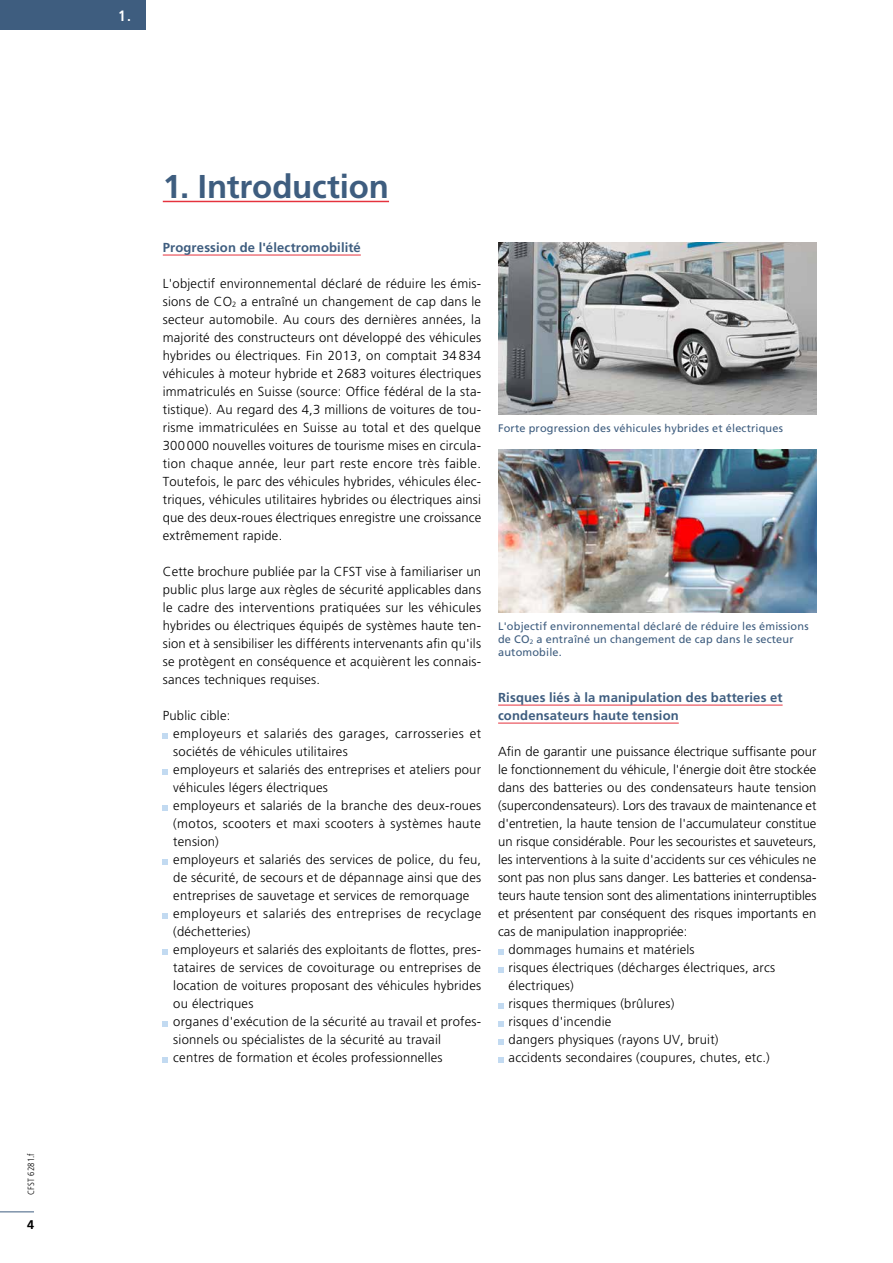
<style>
.page{position:relative;width:893px;height:1263px;background:#fff}
.page>*{position:absolute;margin:0;border:0;box-sizing:border-box;transform-origin:0 0}
.t1{font:700 33px "Frutiger LT Std";letter-spacing:-.005em;color:#3e5d7f}
.t2{font:700 condensed 15px "Frutiger LT Std";color:#fff}
.t3{font:300 13.05px/18px "Frutiger LT Std";letter-spacing:.015em;color:#000;text-align:justify}
.t4{font:700 13.05px/18px "Frutiger LT Std";letter-spacing:.01em;color:#3e5d7f}
.t5{font:700 12.6px "Frutiger LT Std";color:#000}
.t6{font:10.95px/13.2px "Frutiger LT Std";letter-spacing:.015em;color:#3e5d7f}
.t7{font:300 condensed 9px "Frutiger LT Std";letter-spacing:.015em;color:#000}
</style>
<div class="page">
<div style="left:0;top:0;width:146px;height:30px;background:#3e5d7f"></div>
<hr style="left:163px;top:201px;width:226px;height:1px;background:#e5323d">
<hr style="left:163px;top:255px;width:198px;height:1px;background:#e5323d">
<svg style="left:163px;top:733px;width:5px;height:5px"></svg>
<svg style="left:163px;top:769px;width:5px;height:5px"></svg>
<svg style="left:163px;top:805px;width:5px;height:5px"></svg>
<svg style="left:163px;top:859px;width:5px;height:5px"></svg>
<svg style="left:163px;top:913px;width:5px;height:5px"></svg>
<svg style="left:163px;top:949px;width:5px;height:5px"></svg>
<svg style="left:163px;top:1021px;width:5px;height:5px"></svg>
<svg style="left:163px;top:1057px;width:5px;height:5px"></svg>
<hr style="left:498px;top:705px;width:285px;height:1px;background:#e5323d">
<hr style="left:498px;top:723px;width:181px;height:1px;background:#e5323d">
<svg style="left:498px;top:949px;width:5px;height:5px"></svg>
<svg style="left:498px;top:967px;width:5px;height:5px"></svg>
<svg style="left:498px;top:1003px;width:5px;height:5px"></svg>
<svg style="left:498px;top:1021px;width:5px;height:5px"></svg>
<svg style="left:498px;top:1039px;width:5px;height:5px"></svg>
<svg style="left:498px;top:1057px;width:5px;height:5px"></svg>
<img style="left:498px;top:242px;width:318px;height:172px">
<img style="left:498px;top:450px;width:318px;height:162px">
<hr style="left:0;top:1211px;width:34px;height:1px;background:#3e5d7f">
<p class="t7" style="left:26px;top:1195px;width:43px;rotate:-90deg">CFST 6281.f</p>
<p class="t5" style="left:27px;top:1217px;width:9px">4</p>
<p class="t2" style="left:118px;top:6px;width:14px">1.</p>
<h1 class="t1" style="left:163px;top:167px;width:228px">1. Introduction</h1>
<p class="t4" style="left:163px;top:239px;width:199px">Progression de l'électromobilité</p>
<p class="t3" style="left:163px;top:275px;width:320px">L'objectif environnemental déclaré de réduire les émis&shy;sions de CO<sub>2</sub> a entraîné un changement de cap dans le secteur automobile. Au cours des dernières années, la majorité des constructeurs ont développé des véhicules hybrides ou électriques. Fin 2013, on comptait 34 834 véhicules à moteur hybride et 2683 voitures électriques immatriculés en Suisse (source: Office fédéral de la sta&shy;tistique). Au regard des 4,3 millions de voitures de tou&shy;risme immatriculées en Suisse au total et des quelque 300 000 nouvelles voitures de tourisme mises en circula&shy;tion chaque année, leur part reste encore très faible.<br>Toutefois, le parc des véhicules hybrides, véhicules élec&shy;triques, véhicules utilitaires hybrides ou électriques ainsi que des deux-roues électriques enregistre une croissance extrêmement rapide.</p>
<p class="t3" style="left:163px;top:563px;width:320px">Cette brochure publiée par la CFST vise à familiariser un public plus large aux règles de sécurité applicables dans le cadre des interventions pratiquées sur les véhicules hybrides ou électriques équipés de systèmes haute ten&shy;sion et à sensibiliser les différents intervenants afin qu'ils se protègent en conséquence et acquièrent les connais&shy;sances techniques requises.</p>
<p class="t3" style="left:173px;top:707px;width:309px;text-align:left;text-indent:-10px">Public cible:<br>employeurs et salariés des garages, carrosseries et sociétés de véhicules utilitaires<br>employeurs et salariés des entreprises et ateliers pour véhicules légers électriques<br>employeurs et salariés de la branche des deux-roues (motos, scooters et maxi scooters à systèmes haute tension)<br>employeurs et salariés des services de police, du feu, de sécurité, de secours et de dépannage ainsi que des entreprises de sauvetage et services de remorquage employeurs et salariés des entreprises de recyclage (déchetteries)<br>employeurs et salariés des exploitants de flottes, pres&shy;tataires de services de covoiturage ou entreprises de location de voitures proposant des véhicules hybrides ou électriques<br>organes d'exécution de la sécurité au travail et profes&shy;sionnels ou spécialistes de la sécurité au travail centres de formation et écoles professionnelles</p>
<p class="t6" style="left:498px;top:422px;width:286px">Forte progression des véhicules hybrides et électriques</p>
<p class="t6" style="left:498px;top:620px;width:312px">L'objectif environnemental déclaré de réduire les émissions de CO<sub>2</sub> a entraîné un changement de cap dans le secteur automobile.</p>
<p class="t4" style="left:498px;top:689px;width:286px">Risques liés à la manipulation des batteries et condensateurs haute tension</p>
<p class="t3" style="left:498px;top:743px;width:320px">Afin de garantir une puissance électrique suffisante pour</p>
<p class="t3" style="left:498px;top:761px;width:320px">le fonctionnement du véhicule, l'énergie doit être stockée</p>
<p class="t3" style="left:498px;top:779px;width:320px">dans des batteries ou des condensateurs haute tension</p>
<p class="t3" style="left:498px;top:797px;width:320px">(supercondensateurs). Lors des travaux de maintenance et</p>
<p class="t3" style="left:498px;top:815px;width:320px">d'entretien, la haute tension de l'accumulateur constitue</p>
<p class="t3" style="left:498px;top:833px;width:320px">un risque considérable. Pour les secouristes et sauveteurs,</p>
<p class="t3" style="left:498px;top:851px;width:320px">les interventions à la suite d'accidents sur ces véhicules ne</p>
<p class="t3" style="left:498px;top:869px;width:320px">sont pas non plus sans danger. Les batteries et condensa-</p>
<p class="t3" style="left:498px;top:887px;width:320px">teurs haute tension sont des alimentations ininterruptibles</p>
<p class="t3" style="left:498px;top:905px;width:320px">et présentent par conséquent des risques importants en</p>
<p class="t3" style="left:498px;top:923px;width:191px">cas de manipulation inappropriée:</p>
<p class="t3" style="left:509px;top:941px;width:188px">dommages humains et matériels</p>
<p class="t3" style="left:509px;top:959px;width:268px">risques électriques (décharges électriques, arcs</p>
<p class="t3" style="left:509px;top:977px;width:67px">électriques)</p>
<p class="t3" style="left:509px;top:995px;width:167px">risques thermiques (brûlures)</p>
<p class="t3" style="left:509px;top:1013px;width:104px">risques d'incendie</p>
<p class="t3" style="left:509px;top:1031px;width:211px">dangers physiques (rayons UV, bruit)</p>
<p class="t3" style="left:509px;top:1049px;width:263px">accidents secondaires (coupures, chutes, etc.)</p>
</div>
